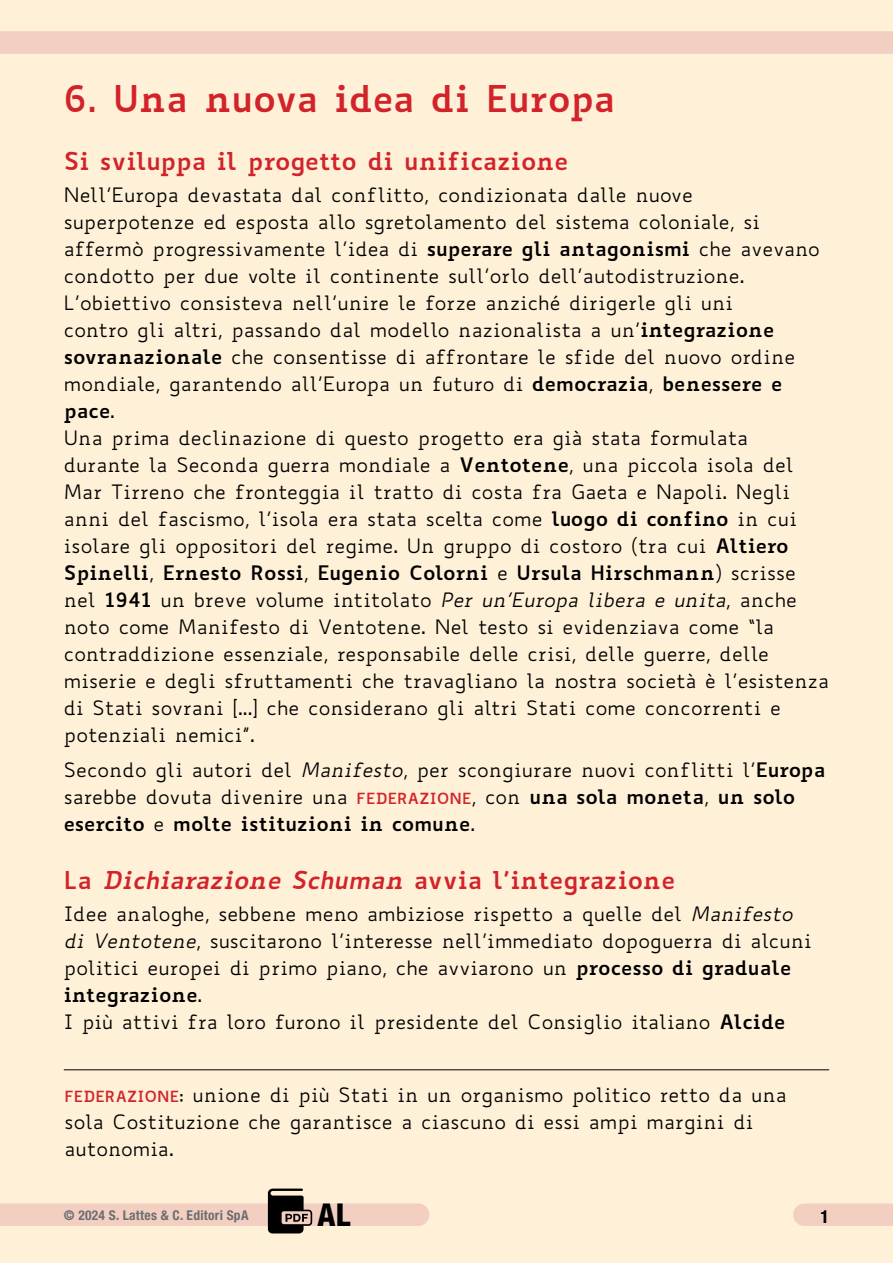
<style>
.page{position:relative;width:893px;height:1263px;background:#fff0d8}
.page>*{position:absolute;margin:0;border:0;box-sizing:border-box;transform-origin:0 0}
.t1{font:700 36px "Biancoenero";letter-spacing:-.015em;color:#d2232a}
.t2{font:800 condensed 31.5px "Helvetica Neue LT Std";color:#000}
.t3{font:700 24px "Biancoenero";color:#d2232a}
.t4{font:19.5px/27px "Biancoenero";color:#000}
.t5{font:700 condensed 18px "Helvetica Neue LT Std";color:#000}
.t6{font:700 condensed 13.5px "Helvetica Neue LT Std";letter-spacing:.02em;color:#6d6e71}
.s1{font-weight:700}
.s2{font-style:italic}
.s3{font-weight:700;font-size:15px;color:#d2232a}
</style>
<div class="page">
<div style="left:0;top:1203px;width:418px;height:23px;background:#f3cfc1"></div>
<div style="left:0;top:31px;width:893px;height:23px;background:#f3cfc1"></div>
<hr style="left:64px;top:1069px;width:765px;height:1px;background:#000">
<div style="left:804px;top:1203px;width:89px;height:23px;background:#f3cfc1"></div>
<svg style="left:268px;top:1188px;width:44px;height:45px"></svg>
<h1 class="t1" style="left:64px;top:67px;width:553px">6. Una nuova idea di Europa</h1>
<p class="t3" style="left:64px;top:140px;width:506px">Si sviluppa il progetto di unificazione</p>
<p class="t4" style="left:64px;top:181px;width:767px">Nell’Europa devastata dal conflitto, condizionata dalle nuove<br>superpotenze ed esposta allo sgretolamento del sistema coloniale, si affermò progressivamente l’idea di <span class="s1">superare gli antagonismi</span> che avevano condotto per due volte il continente sull’orlo dell’autodistruzione.<br>L’obiettivo consisteva nell’unire le forze anziché dirigerle gli uni<br>contro gli altri, passando dal modello nazionalista a un’<span class="s1">integrazione sovranazionale</span> che consentisse di affrontare le sfide del nuovo ordine mondiale, garantendo all’Europa un futuro di <span class="s1">democrazia</span>, <span class="s1">benessere e pace</span>.<br>Una prima declinazione di questo progetto era già stata formulata durante la Seconda guerra mondiale a <span class="s1">Ventotene</span>, una piccola isola del Mar Tirreno che fronteggia il tratto di costa fra Gaeta e Napoli. Negli anni del fascismo, l’isola era stata scelta come <span class="s1">luogo di confino</span> in cui isolare gli oppositori del regime. Un gruppo di costoro (tra cui <span class="s1">Altiero Spinelli</span>, <span class="s1">Ernesto Rossi</span>, <span class="s1">Eugenio Colorni</span> e <span class="s1">Ursula Hirschmann</span>) scrisse nel <span class="s1">1941</span> un breve volume intitolato <span class="s2">Per un’Europa libera e unita</span>, anche noto come Manifesto di Ventotene. Nel testo si evidenziava come “la contraddizione essenziale, responsabile delle crisi, delle guerre, delle miserie e degli sfruttamenti che travagliano la nostra società è l’esistenza di Stati sovrani [...] che considerano gli altri Stati come concorrenti e potenziali nemici”.</p>
<p class="t4" style="left:64px;top:756px;width:763px">Secondo gli autori del <span class="s2">Manifesto</span>, per scongiurare nuovi conflitti l’<span class="s1">Europa </span>sarebbe dovuta divenire una <span class="s3">FEDERAZIONE</span>, con <span class="s1">una sola moneta</span>, <span class="s1">un solo esercito</span> e <span class="s1">molte istituzioni in comune</span>.</p>
<p class="t3" style="left:64px;top:859px;width:613px">La <span class="s2">Dichiarazione Schuman</span> avvia l’integrazione</p>
<p class="t4" style="left:64px;top:900px;width:750px">Idee analoghe, sebbene meno ambiziose rispetto a quelle del <span class="s2">Manifesto di Ventotene</span>, suscitarono l’interesse nell’immediato dopoguerra di alcuni politici europei di primo piano, che avviarono un <span class="s1">processo di graduale integrazione</span>.<br>I più attivi fra loro furono il presidente del Consiglio italiano <span class="s1">Alcide</span></p>
<p class="t4" style="left:64px;top:1081px;width:724px"><span class="s3">FEDERAZIONE</span>: unione di più Stati in un organismo politico retto da una sola Costituzione che garantisce a ciascuno di essi ampi margini di autonomia.</p>
<p class="t6" style="left:64px;top:1206px;width:186px">© 2024 S. Lattes &amp; C. Editori SpA</p>
<h2 class="t2" style="left:318px;top:1195px;width:34px">AL</h2>
<p class="t5" style="left:820px;top:1206px;width:10px">1</p>
</div>
